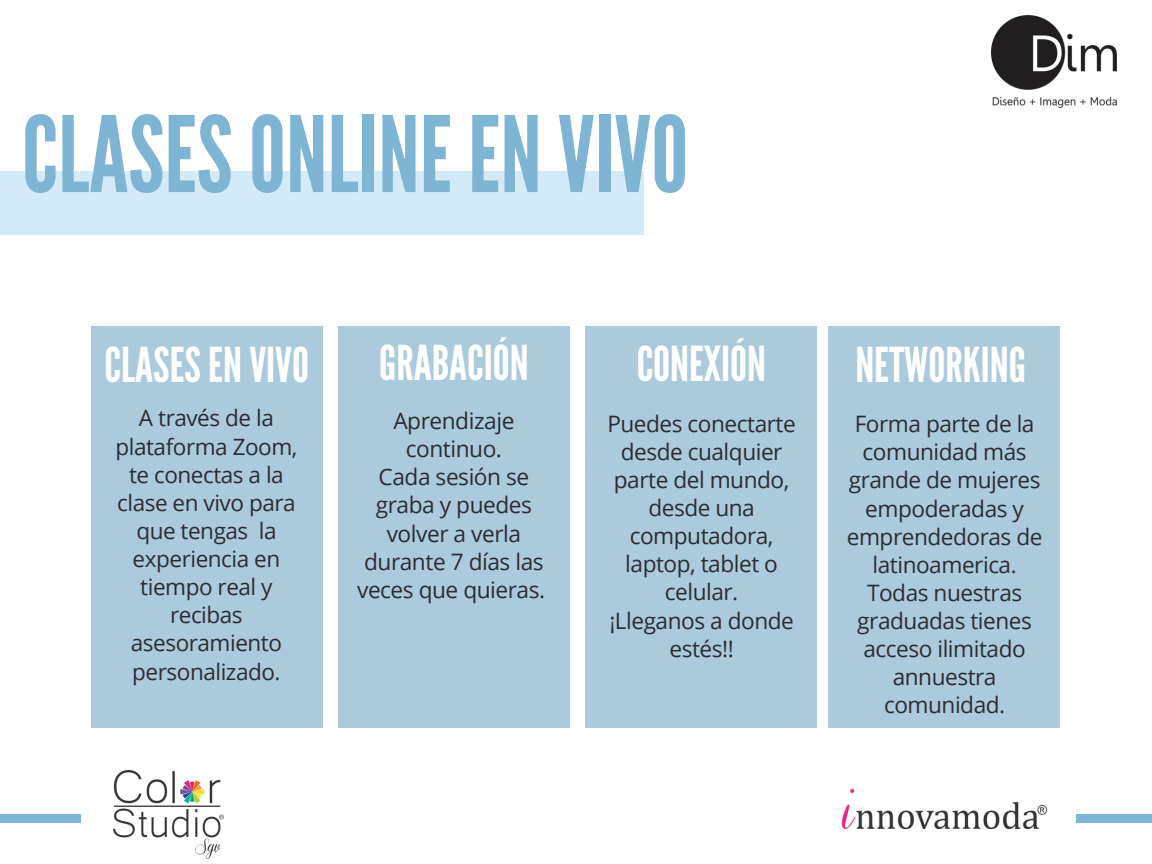
<style>
.page{position:relative;width:1152px;height:864px;background:#fff}
.page>*{position:absolute;margin:0;border:0;box-sizing:border-box;transform-origin:0 0}
.t1{font:105px "League Gothic";color:#7eb4d4}
.t2{font:48px "League Gothic";color:#fff}
.t3{font:22.65px/28.2px "Open Sans";letter-spacing:-.02em;color:#2e2c2f;text-align:center}
.t4{font:22.5px/28.2px "Open Sans";letter-spacing:-.02em;color:#2e2c2f;text-align:center}
</style>
<div class="page">
<div style="left:0;top:814px;width:81px;height:9px;background:#7eb4d4"></div>
<div style="left:1076px;top:815px;width:76px;height:8px;background:#7eb4d4"></div>
<div style="left:0;top:171px;width:643px;height:63px;background:#d3ebf9"></div>
<div style="left:91px;top:326px;width:231px;height:401px;background:#abcadc"></div>
<div style="left:338px;top:326px;width:232px;height:401px;background:#abcadc"></div>
<div style="left:586px;top:327px;width:231px;height:401px;background:#abcadc"></div>
<div style="left:828px;top:326px;width:231px;height:401px;background:#abcadc"></div>
<img style="left:842px;top:789px;width:205px;height:39px">
<img style="left:114px;top:770px;width:109px;height:88px">
<img style="left:992px;top:16px;width:125px;height:91px">
<p class="t1" style="left:22px;top:94px;width:668px">CLASESONLINE ENVIVO</p>
<h1 class="t2" style="left:105px;top:337px;width:206px">CLASESENVIVO</h1>
<p class="t2" style="left:379px;top:335px;width:151px">GRABACIÓN</p>
<h2 class="t3" style="left:393px;top:406px;width:123px">Aprendizaje continuo.</h2>
<h2 class="t3" style="left:357px;top:462px;width:190px">Cada sesión se graba y puedes volver a verla durante 7 días las veces que quieras.</h2>
<p class="t4" style="left:115px;top:404px;width:183px">A través de la plataforma Zoom, te conectas a la clase en vivo para que tengas la experiencia en tiempo real y recibas asesoramiento personalizado.</p>
<p class="t2" style="left:637px;top:336px;width:131px">CONEXIÓN</p>
<p class="t3" style="left:607px;top:409px;width:190px">Puedes conectarte desde cualquier parte del mundo, desde una computadora, laptop, tablet o celular.</p>
<h2 class="t3" style="left:609px;top:606px;width:186px">¡Lleganos a donde estés!!</h2>
<p class="t2" style="left:855px;top:337px;width:172px">NETWORKING</p>
<p class="t3" style="left:847px;top:409px;width:197px">Forma parte de la comunidad más grande de mujeres empoderadas y emprendedoras de latinoamerica.</p>
<h2 class="t3" style="left:857px;top:578px;width:176px">Todas nuestras graduadas tienes acceso ilimitado annuestra comunidad.</h2>
</div>
